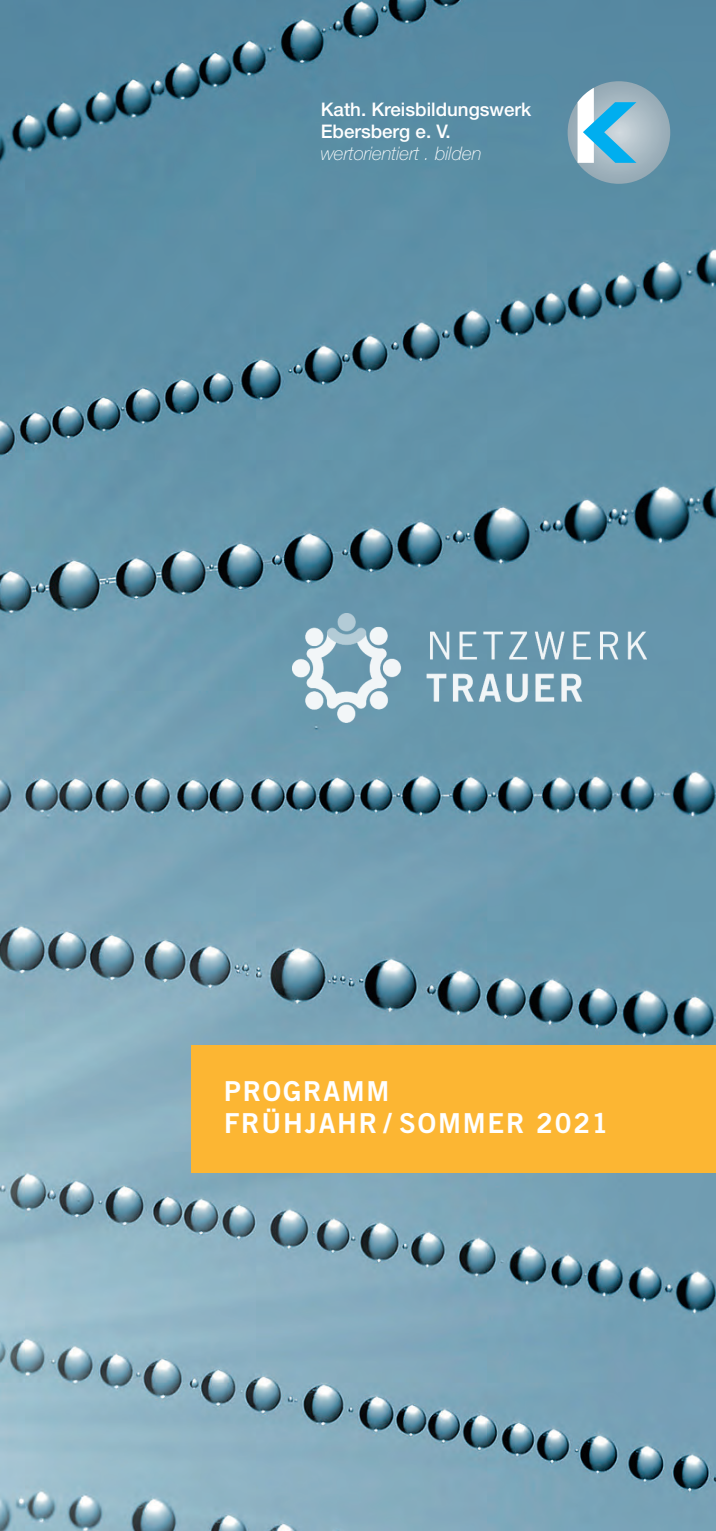
<style>
.page{position:relative;width:716px;height:1531px;background:#fff}
.page>*{position:absolute;margin:0;border:0;box-sizing:border-box;transform-origin:0 0}
.t1{font:27.5px/32.5px "Trade Gothic Bold Two";letter-spacing:.065em;color:#fff}
.t2{font:500 18.75px/22.5px "Helvetica Neue LT Com";color:#fff}
.t3{font:italic 100 18.75px "Helvetica Neue LT Com";color:#fff}
</style>
<div class="page">
<img style="left:0;top:0;width:716px;height:1531px">
<div style="left:191px;top:1045px;width:525px;height:128px;background:#fcb633"></div>
<img style="left:293px;top:614px;width:353px;height:108px">
<img style="left:567px;top:81px;width:103px;height:103px;border-radius:50%">
<svg style="left:577px;top:88px;width:59px;height:75px"></svg>
<p class="t2" style="left:321px;top:98px;width:212px">Kath. Kreisbildungswerk<br>Ebersberg e. V.</p>
<p class="t3" style="left:321px;top:142px;width:162px">wertorientiert . bilden</p>
<h1 class="t1" style="left:224px;top:1077px;width:385px">PROGRAMM<br>FRÜHJAHR / SOMMER 2021</h1>
</div>
